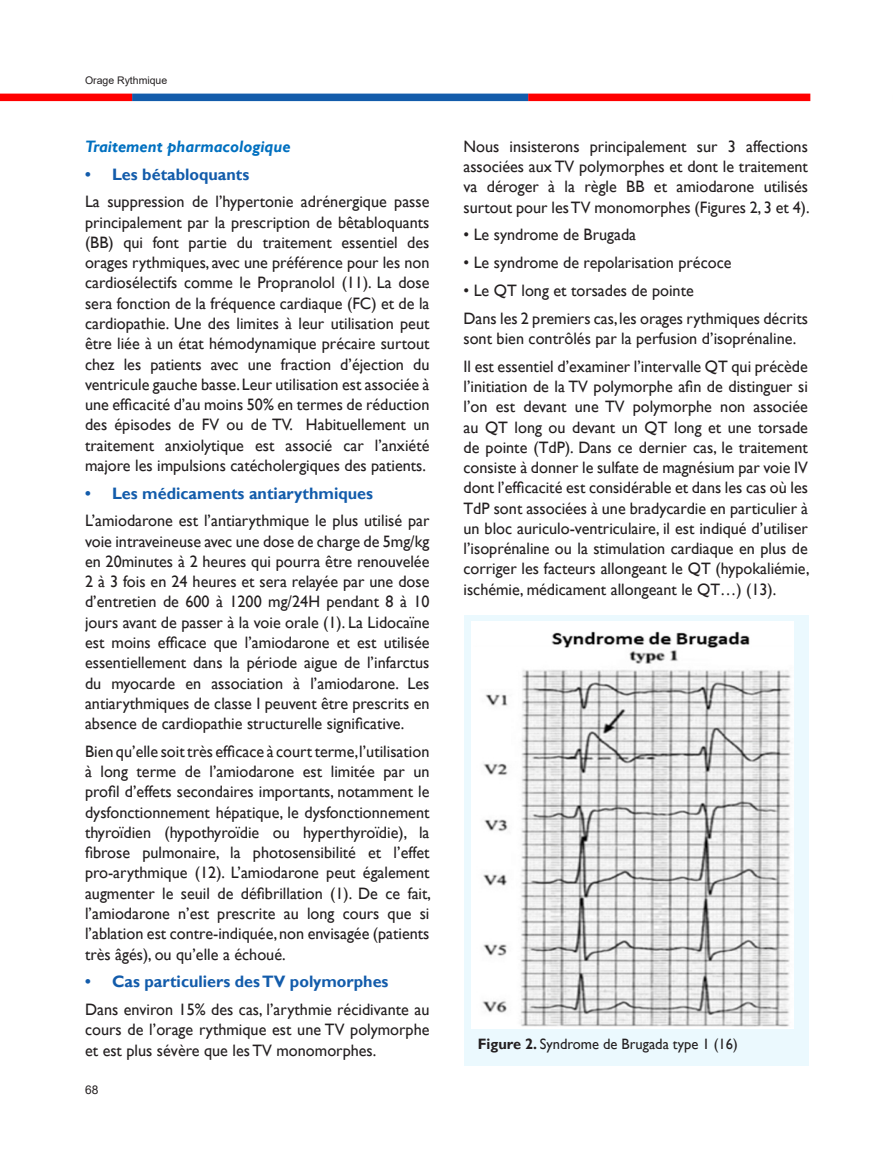
<style>
.page{position:relative;width:893px;height:1149px;background:#fff}
.page>*{position:absolute;margin:0;border:0;box-sizing:border-box;transform-origin:0 0}
.t1{font:16.5px/20.2px "Gill Sans";color:#231f20;text-align:justify}
.t2{font:700 16.5px "Gill Sans";color:#135cab}
.t3{font:italic 700 16.5px "Gill Sans";color:#0070c0}
.t4{font:15px "Gill Sans";color:#231f20}
.t5{font:12px "Arial";color:#231f20}
.t6{font:10.5px "Arial";color:#231f20}
.s1{font-weight:700}
</style>
<div class="page">
<div style="left:528px;top:94px;width:282px;height:7px;background:#f00"></div>
<div style="left:132px;top:94px;width:396px;height:7px;background:#135cab"></div>
<div style="left:0;top:94px;width:132px;height:7px;background:#f00"></div>
<div style="left:464px;top:615px;width:345px;height:450px;background:#ebf9fe"></div>
<img style="left:471px;top:621px;width:323px;height:406px">
<p class="t6" style="left:85px;top:73px;width:84px">Orage Rythmique</p>
<p class="t3" style="left:85px;top:137px;width:207px">Traitement pharmacologique</p>
<p class="t2" style="left:85px;top:164px;width:166px">• Les bétabloquants</p>
<p class="t1" style="left:85px;top:192px;width:346px">La suppression de l’hypertonie adrénergique passe principalement par la prescription de bêtabloquants (BB) qui font partie du traitement essentiel des orages rythmiques, avec une préférence pour les non cardiosélectifs comme le Propranolol (11). La dose sera fonction de la fréquence cardiaque (FC) et de la cardiopathie. Une des limites à leur utilisation peut être liée à un état hémodynamique précaire surtout chez les patients avec une fraction d’éjection du ventricule gauche basse. Leur utilisation est associée à une efficacité d’au moins 50% en termes de réduction des épisodes de FV ou de TV. Habituellement un traitement anxiolytique est associé car l’anxiété majore les impulsions catécholergiques des patients.</p>
<p class="t2" style="left:85px;top:483px;width:290px">• Les médicaments antiarythmiques</p>
<p class="t1" style="left:85px;top:511px;width:346px">L’amiodarone est l’antiarythmique le plus utilisé par voie intraveineuse avec une dose de charge de 5mg/kg en 20minutes à 2 heures qui pourra être renouvelée 2 à 3 fois en 24 heures et sera relayée par une dose d’entretien de 600 à 1200 mg/24H pendant 8 à 10 jours avant de passer à la voie orale (1). La Lidocaïne est moins efficace que l’amiodarone et est utilisée essentiellement dans la période aigue de l’infarctus du myocarde en association à l’amiodarone. Les antiarythmiques de classe I peuvent être prescrits en absence de cardiopathie structurelle significative.</p>
<p class="t1" style="left:85px;top:741px;width:348px">Bien qu’elle soit très efficace à court terme,l’utilisation à long terme de l’amiodarone est limitée par un profil d’effets secondaires importants, notamment le dysfonctionnement hépatique, le dysfonctionnement thyroïdien (hypothyroïdie ou hyperthyroïdie), la fibrose pulmonaire, la photosensibilité et l’effet pro-arythmique (12). L’amiodarone peut également augmenter le seuil de défibrillation (1). De ce fait, l’amiodarone n’est prescrite au long cours que si l’ablation est contre-indiquée, non envisagée (patients très âgés), ou qu’elle a échoué.</p>
<p class="t2" style="left:85px;top:971px;width:305px">• Cas particuliers des TV polymorphes</p>
<p class="t1" style="left:85px;top:999px;width:346px">Dans environ 15% des cas, l’arythmie récidivante au cours de l’orage rythmique est une TV polymorphe et est plus sévère que les TV monomorphes.</p>
<p class="t5" style="left:85px;top:1081px;width:15px">68</p>
<p class="t1" style="left:463px;top:136px;width:348px">Nous insisterons principalement sur 3 affections associées aux TV polymorphes et dont le traitement va déroger à la règle BB et amiodarone utilisés surtout pour les TV monomorphes (Figures 2, 3 et 4).</p>
<p class="t1" style="left:463px;top:225px;width:174px">• Le syndrome de Brugada</p>
<p class="t1" style="left:463px;top:253px;width:270px">• Le syndrome de repolarisation précoce</p>
<p class="t1" style="left:463px;top:280px;width:232px">• Le QT long et torsades de pointe</p>
<p class="t1" style="left:463px;top:308px;width:346px">Dans les 2 premiers cas, les orages rythmiques décrits sont bien contrôlés par la perfusion d’isoprénaline.</p>
<p class="t1" style="left:463px;top:356px;width:348px">Il est essentiel d’examiner l’intervalle QT qui précède l’initiation de la TV polymorphe afin de distinguer si l’on est devant une TV polymorphe non associée au QT long ou devant un QT long et une torsade de pointe (TdP). Dans ce dernier cas, le traitement consiste à donner le sulfate de magnésium par voie IV dont l’efficacité est considérable et dans les cas où les TdP sont associées à une bradycardie en particulier à un bloc auriculo-ventriculaire, il est indiqué d’utiliser l’isoprénaline ou la stimulation cardiaque en plus de corriger les facteurs allongeant le QT (hypokaliémie, ischémie, médicament allongeant le QT…) (13).</p>
<p class="t4" style="left:478px;top:1035px;width:261px"><span class="s1">Figure 2.</span> Syndrome de Brugada type 1 (16)</p>
</div>
